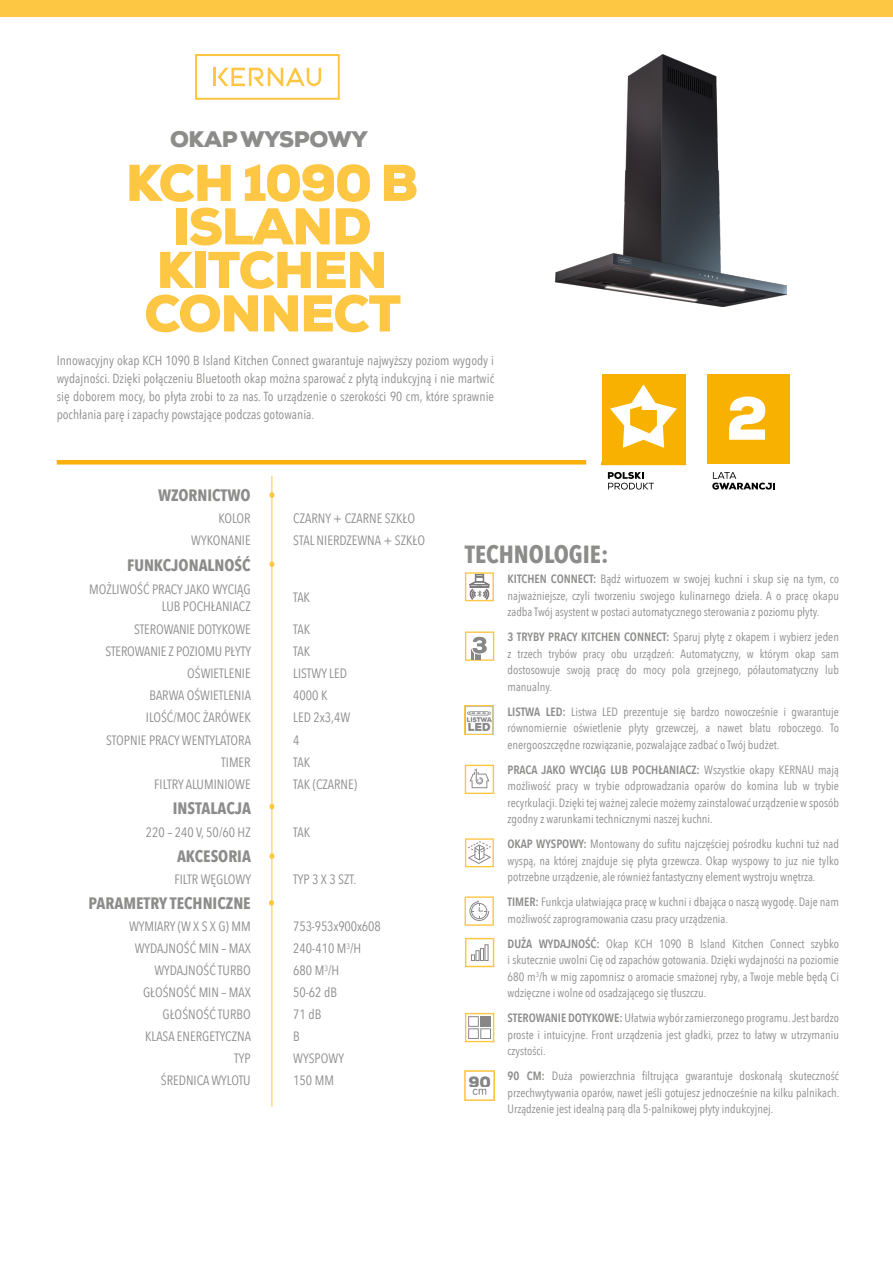
<style>
.page{position:relative;width:893px;height:1263px;background:#fff}
.page>*{position:absolute;margin:0;border:0;box-sizing:border-box;transform-origin:0 0}
.t1{font:900 51.6px/43.5px "Nexa";letter-spacing:-.025em;color:#fdc643;text-align:center}
.t2{font:700 24.75px "Avenir Next Condensed";color:#8c8c8b}
.t3{font:900 22.5px "Nexa";letter-spacing:-.015em;color:#8c8c8b}
.t4{font:700 16.5px "Avenir Next Condensed";color:#8c8c8b}
.t5{font:13.5px/16.2px "Avenir Next Condensed";color:#8c8c8b;text-align:right}
.t6{font:13.2px/18px "Avenir Next Condensed";color:#8c8c8b;text-align:justify}
.t7{font:12px/16.5px "Avenir Next Condensed";color:#8c8c8b;text-align:justify}
.s1{font-weight:600}
</style>
<div class="page">
<div style="left:0;top:0;width:893px;height:16px;background:#fdc643"></div>
<hr style="left:272px;top:476px;width:1px;height:631px;background:#fdc643">
<svg style="left:269px;top:561px;width:5px;height:6px"></svg>
<svg style="left:269px;top:492px;width:5px;height:6px"></svg>
<svg style="left:269px;top:804px;width:5px;height:5px"></svg>
<svg style="left:269px;top:853px;width:5px;height:6px"></svg>
<hr style="left:57px;top:460px;width:529px;height:4px;background:#f9b009">
<svg style="left:195px;top:54px;width:145px;height:46px"></svg>
<img style="left:465px;top:707px;width:28px;height:27px">
<svg style="left:465px;top:765px;width:29px;height:29px"></svg>
<svg style="left:465px;top:838px;width:29px;height:29px"></svg>
<svg style="left:465px;top:896px;width:29px;height:30px"></svg>
<svg style="left:465px;top:938px;width:29px;height:29px"></svg>
<svg style="left:484px;top:944px;width:5px;height:17px"></svg>
<hr style="left:485px;top:945px;width:3px;height:15px;background:#878787">
<svg style="left:465px;top:1013px;width:29px;height:29px"></svg>
<img style="left:465px;top:1071px;width:29px;height:29px">
<svg style="left:465px;top:631px;width:29px;height:76px"></svg>
<svg style="left:465px;top:572px;width:29px;height:29px"></svg>
<svg style="left:712px;top:472px;width:63px;height:18px"></svg>
<div style="left:707px;top:374px;width:82px;height:90px;background:#f9b100"></div>
<svg style="left:729px;top:396px;width:36px;height:44px"></svg>
<div style="left:602px;top:374px;width:83px;height:90px;background:#f9b100"></div>
<svg style="left:610px;top:384px;width:67px;height:64px"></svg>
<svg style="left:602px;top:464px;width:83px;height:26px"></svg>
<svg style="left:269px;top:900px;width:5px;height:6px"></svg>
<img style="left:556px;top:54px;width:230px;height:252px">
<h3 class="t3" style="left:170px;top:124px;width:199px">OKAP WYSPOWY</h3>
<h1 class="t1" style="left:126px;top:161px;width:294px">KCH 1090 B<br>ISLAND<br>KITCHEN<br>CONNECT</h1>
<p class="t6" style="left:57px;top:350px;width:439px">Innowacyjny okap KCH 1090 B Island Kitchen Connect gwarantuje najwyższy poziom wygody i wydajności. Dzięki połączeniu Bluetooth okap można sparować z płytą indukcyjną i nie martwić się doborem mocy, bo płyta zrobi to za nas. To urządzenie o szerokości 90 cm, które sprawnie pochłania parę i zapachy powstające podczas gotowania.</p>
<h3 class="t4" style="left:158px;top:485px;width:94px">WZORNICTWO</h3>
<p class="t5" style="left:218px;top:510px;width:34px">KOLOR</p>
<p class="t5" style="left:293px;top:510px;width:123px">CZARNY + CZARNE SZKŁO</p>
<p class="t5" style="left:191px;top:532px;width:61px">WYKONANIE</p>
<p class="t5" style="left:293px;top:532px;width:133px">STAL NIERDZEWNA + SZKŁO</p>
<h3 class="t4" style="left:127px;top:555px;width:125px">FUNKCJONALNOŚĆ</h3>
<p class="t5" style="left:89px;top:581px;width:163px">MOŻLIWOŚĆ PRACY JAKO WYCIĄG<br>LUB POCHŁANIACZ</p>
<p class="t5" style="left:293px;top:589px;width:18px">TAK</p>
<p class="t5" style="left:134px;top:620px;width:118px">STEROWANIE DOTYKOWE</p>
<p class="t5" style="left:293px;top:620px;width:19px">TAK</p>
<p class="t5" style="left:105px;top:643px;width:147px">STEROWANIE Z POZIOMU PŁYTY</p>
<p class="t5" style="left:293px;top:643px;width:19px">TAK</p>
<p class="t5" style="left:187px;top:665px;width:65px">OŚWIETLENIE</p>
<p class="t5" style="left:293px;top:665px;width:55px">LISTWY LED</p>
<p class="t5" style="left:149px;top:687px;width:103px">BARWA OŚWIETLENIA</p>
<p class="t5" style="left:293px;top:687px;width:36px">4000 K</p>
<p class="t5" style="left:146px;top:709px;width:107px">ILOŚĆ/MOC ŻARÓWEK</p>
<p class="t5" style="left:293px;top:709px;width:59px">LED 2x3,4W</p>
<p class="t5" style="left:106px;top:731px;width:146px">STOPNIE PRACY WENTYLATORA</p>
<p class="t5" style="left:293px;top:731px;width:8px">4</p>
<p class="t5" style="left:221px;top:753px;width:31px">TIMER</p>
<p class="t5" style="left:293px;top:753px;width:19px">TAK</p>
<p class="t5" style="left:154px;top:775px;width:98px">FILTRY ALUMINIOWE</p>
<p class="t5" style="left:293px;top:775px;width:65px">TAK (CZARNE)</p>
<h3 class="t4" style="left:173px;top:798px;width:80px">INSTALACJA</h3>
<p class="t5" style="left:146px;top:823px;width:106px">220 – 240 V, 50/60 HZ</p>
<p class="t5" style="left:293px;top:823px;width:19px">TAK</p>
<h3 class="t4" style="left:177px;top:846px;width:76px">AKCESORIA</h3>
<p class="t5" style="left:174px;top:870px;width:78px">FILTR WĘGLOWY</p>
<p class="t5" style="left:293px;top:870px;width:65px">TYP 3 X 3 SZT.</p>
<h3 class="t4" style="left:89px;top:893px;width:164px">PARAMETRY TECHNICZNE</h3>
<p class="t5" style="left:129px;top:917px;width:123px">WYMIARY (W X S X G) MM</p>
<p class="t5" style="left:293px;top:917px;width:89px">753-953x900x608</p>
<p class="t5" style="left:135px;top:939px;width:118px">WYDAJNOŚĆ MIN – MAX</p>
<p class="t5" style="left:293px;top:939px;width:70px">240-410 M<sup>3</sup>/H</p>
<p class="t5" style="left:154px;top:961px;width:98px">WYDAJNOŚĆ TURBO</p>
<p class="t5" style="left:293px;top:961px;width:48px">680 M<sup>3</sup>/H</p>
<p class="t5" style="left:143px;top:983px;width:109px">GŁOŚNOŚĆ MIN – MAX</p>
<p class="t5" style="left:293px;top:983px;width:45px">50-62 dB</p>
<p class="t5" style="left:163px;top:1006px;width:90px">GŁOŚNOŚĆ TURBO</p>
<p class="t5" style="left:293px;top:1006px;width:30px">71 dB</p>
<p class="t5" style="left:145px;top:1028px;width:107px">KLASA ENERGETYCZNA</p>
<p class="t5" style="left:293px;top:1028px;width:8px">B</p>
<p class="t5" style="left:234px;top:1050px;width:18px">TYP</p>
<p class="t5" style="left:293px;top:1050px;width:52px">WYSPOWY</p>
<p class="t5" style="left:161px;top:1072px;width:91px">ŚREDNICA WYLOTU</p>
<p class="t5" style="left:293px;top:1072px;width:42px">150 MM</p>
<h2 class="t2" style="left:465px;top:539px;width:145px">TECHNOLOGIE:</h2>
<p class="t7" style="left:507px;top:570px;width:333px"><span class="s1">KITCHEN CONNECT:</span> Bądź wirtuozem w swojej kuchni i skup się na tym, co najważniejsze, czyli tworzeniu swojego kulinarnego dzieła. A o pracę okapu zadba Twój asystent w postaci automatycznego sterowania z poziomu płyty.</p>
<p class="t7" style="left:507px;top:628px;width:333px"><span class="s1">3 TRYBY PRACY KITCHEN CONNECT:</span> Sparuj płytę z okapem i wybierz jeden z trzech trybów pracy obu urządzeń: Automatyczny, w którym okap sam dostosowuje swoją pracę do mocy pola grzejnego, półautomatyczny lub manualny.</p>
<p class="t7" style="left:507px;top:703px;width:333px"><span class="s1">LISTWA LED:</span> Listwa LED prezentuje się bardzo nowocześnie i gwarantuje równomiernie oświetlenie płyty grzewczej, a nawet blatu roboczego. To energooszczędne rozwiązanie, pozwalające zadbać o Twój budżet.</p>
<p class="t7" style="left:507px;top:761px;width:333px"><span class="s1">PRACA JAKO WYCIĄG LUB POCHŁANIACZ:</span> Wszystkie okapy KERNAU mają możliwość pracy w trybie odprowadzania oparów do komina lub w trybie recyrkulacji. Dzięki tej ważnej zalecie możemy zainstalować urządzenie w sposób zgodny z warunkami technicznymi naszej kuchni.</p>
<p class="t7" style="left:507px;top:835px;width:333px"><span class="s1">OKAP WYSPOWY:</span> Montowany do sufitu najczęściej pośrodku kuchni tuż nad wyspą, na której znajduje się płyta grzewcza. Okap wyspowy to juz nie tylko potrzebne urządzenie, ale również fantastyczny element wystroju wnętrza.</p>
<p class="t7" style="left:507px;top:893px;width:333px"><span class="s1">TIMER:</span> Funkcja ułatwiająca pracę w kuchni i dbająca o naszą wygodę. Daje nam możliwość zaprogramowania czasu pracy urządzenia.</p>
<p class="t7" style="left:507px;top:935px;width:333px"><span class="s1">DUŻA WYDAJNOŚĆ:</span> Okap KCH 1090 B Island Kitchen Connect szybko i skutecznie uwolni Cię od zapachów gotowania. Dzięki wydajności na poziomie 680 m<sup>3</sup>/h w mig zapomnisz o aromacie smażonej ryby, a Twoje meble będą Ci wdzięczne i wolne od osadzającego się tłuszczu.</p>
<p class="t7" style="left:507px;top:1009px;width:333px"><span class="s1">STEROWANIE DOTYKOWE:</span> Ułatwia wybór zamierzonego programu. Jest bardzo proste i intuicyjne. Front urządzenia jest gładki, przez to łatwy w utrzymaniu czystości.</p>
<p class="t7" style="left:507px;top:1067px;width:333px"><span class="s1">90 CM:</span> Duża powierzchnia filtrująca gwarantuje doskonałą skuteczność przechwytywania oparów, nawet jeśli gotujesz jednocześnie na kilku palnikach.<br>Urządzenie jest idealną parą dla 5-palnikowej płyty indukcyjnej.</p>
</div>
